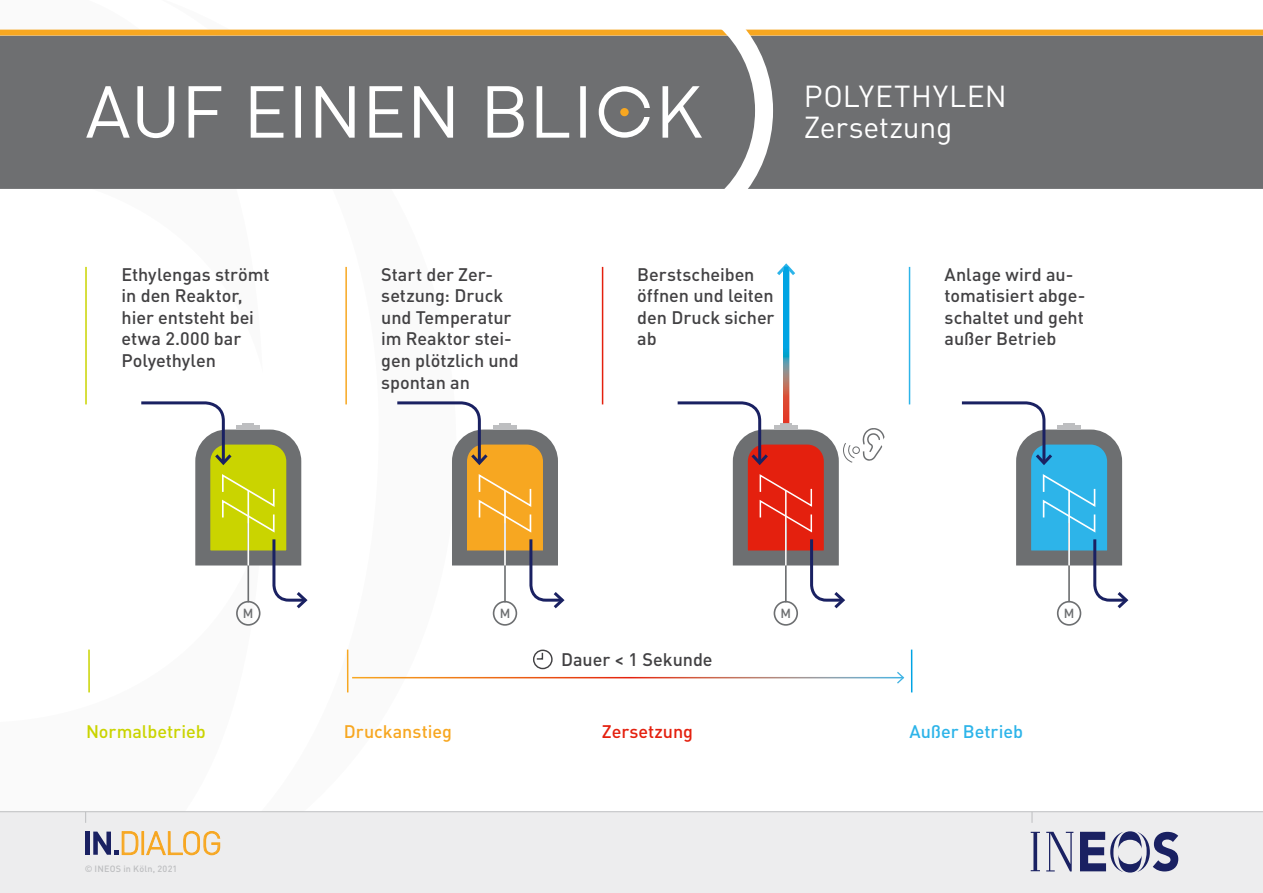
<style>
.page{position:relative;width:1263px;height:893px;background:#fff}
.page>*{position:absolute;margin:0;border:0;box-sizing:border-box;transform-origin:0 0}
.t1{font:30px/30.8px "DIN Pro";letter-spacing:.005em;color:#fff}
.t2{font:500 18px/21.6px "DIN Pro";letter-spacing:-.005em;color:#424143}
.t3{font:500 18px "DIN Pro";letter-spacing:-.005em;color:#cad400}
.t4{font:500 18px "DIN Pro";color:#f7a721}
.t5{font:500 18px "DIN Pro";letter-spacing:-.005em;color:#2db4e9}
.t6{font:500 18px "DIN Pro";letter-spacing:-.005em;color:#e4200e}
.t7{font:500 13.05px "DIN Pro";color:#6d6f71}
.t8{font:500 9px "DIN Pro";letter-spacing:.025em;color:#bdbec0}
</style>
<div class="page">
<div style="left:0;top:812px;width:1263px;height:81px;background:#ededee"></div>
<div style="left:85px;top:832px;width:5px;height:23px;background:#1a2162"></div>
<svg style="left:93px;top:831px;width:127px;height:24px"></svg>
<hr style="left:0;top:811px;width:1263px;height:1px;background:#bdbec0">
<svg style="left:1080px;top:831px;width:98px;height:42px"></svg>
<svg style="left:1031px;top:832px;width:9px;height:39px"></svg>
<svg style="left:1046px;top:832px;width:27px;height:39px"></svg>
<div style="left:0;top:30px;width:1263px;height:6px;background:#f7a721"></div>
<div style="left:0;top:36px;width:86px;height:153px;background:#6e6f71"></div>
<div style="left:782px;top:36px;width:481px;height:153px;background:#6e6f71"></div>
<svg style="left:86px;top:29px;width:696px;height:160px"></svg>
<div style="left:599px;top:86px;width:51px;height:52px;border:5px solid #fff;border-radius:50%"></div>
<div style="left:637px;top:108px;width:18px;height:8px;background:#6e6f71"></div>
<div style="left:236px;top:601px;width:24px;height:25px;border:2px solid #6d6f71;border-radius:50%"></div>
<div style="left:1057px;top:601px;width:24px;height:25px;border:2px solid #6d6f71;border-radius:50%"></div>
<div style="left:493px;top:601px;width:24px;height:25px;border:2px solid #6d6f71;border-radius:50%"></div>
<div style="left:774px;top:601px;width:24px;height:25px;border:2px solid #6d6f71;border-radius:50%"></div>
<svg style="left:141px;top:401px;width:167px;height:210px"></svg>
<svg style="left:397px;top:401px;width:168px;height:210px"></svg>
<svg style="left:961px;top:401px;width:168px;height:210px"></svg>
<hr style="left:85px;top:267px;width:2px;height:137px;background:#cad400">
<hr style="left:345px;top:267px;width:2px;height:137px;background:#f7a721">
<svg style="left:895px;top:672px;width:10px;height:12px"></svg>
<hr style="left:602px;top:267px;width:1px;height:137px;background:#e4200e">
<hr style="left:909px;top:267px;width:1px;height:137px;background:#2db4e9">
<svg style="left:677px;top:400px;width:207px;height:211px"></svg>
<svg style="left:533px;top:649px;width:20px;height:21px"></svg>
<hr style="left:911px;top:650px;width:1px;height:42px;background:#00a4e4">
<svg style="left:777px;top:263px;width:18px;height:15px"></svg>
<svg style="left:784px;top:267px;width:4px;height:156px"></svg>
<hr style="left:347px;top:650px;width:1px;height:42px;background:#f7a721">
<hr style="left:88px;top:650px;width:2px;height:42px;background:#cad400">
<h1 class="t1" style="left:804px;top:80px;width:205px">POLYETHYLEN<br>Zersetzung</h1>
<p class="t2" style="left:122px;top:263px;width:150px">Ethylengas strömt in den Reaktor, hier entsteht bei etwa 2.000 bar<br>Polyethylen</p>
<p class="t2" style="left:381px;top:263px;width:139px">Start der Zer&shy;setzung: Druck und Temperatur im Reaktor stei&shy;gen plötzlich und spontan an</p>
<p class="t2" style="left:637px;top:263px;width:139px">Berstscheiben öffnen und leiten den Druck sicher ab</p>
<p class="t2" style="left:945px;top:263px;width:142px">Anlage wird au&shy;tomatisiert abge&shy;schaltet und geht außer Betrieb</p>
<p class="t7" style="left:243px;top:605px;width:12px">M</p>
<p class="t7" style="left:500px;top:605px;width:12px">M</p>
<p class="t7" style="left:780px;top:605px;width:12px">M</p>
<p class="t7" style="left:1064px;top:605px;width:12px">M</p>
<p class="t2" style="left:561px;top:648px;width:153px">Dauer &lt; 1 Sekunde</p>
<p class="t3" style="left:86px;top:719px;width:121px">Normalbetrieb</p>
<p class="t4" style="left:344px;top:719px;width:110px">Druckanstieg</p>
<p class="t6" style="left:602px;top:719px;width:93px">Zersetzung</p>
<p class="t5" style="left:909px;top:719px;width:115px">Außer Betrieb</p>
<p class="t8" style="left:85px;top:863px;width:94px">© INEOS in Köln, 2021</p>
</div>
